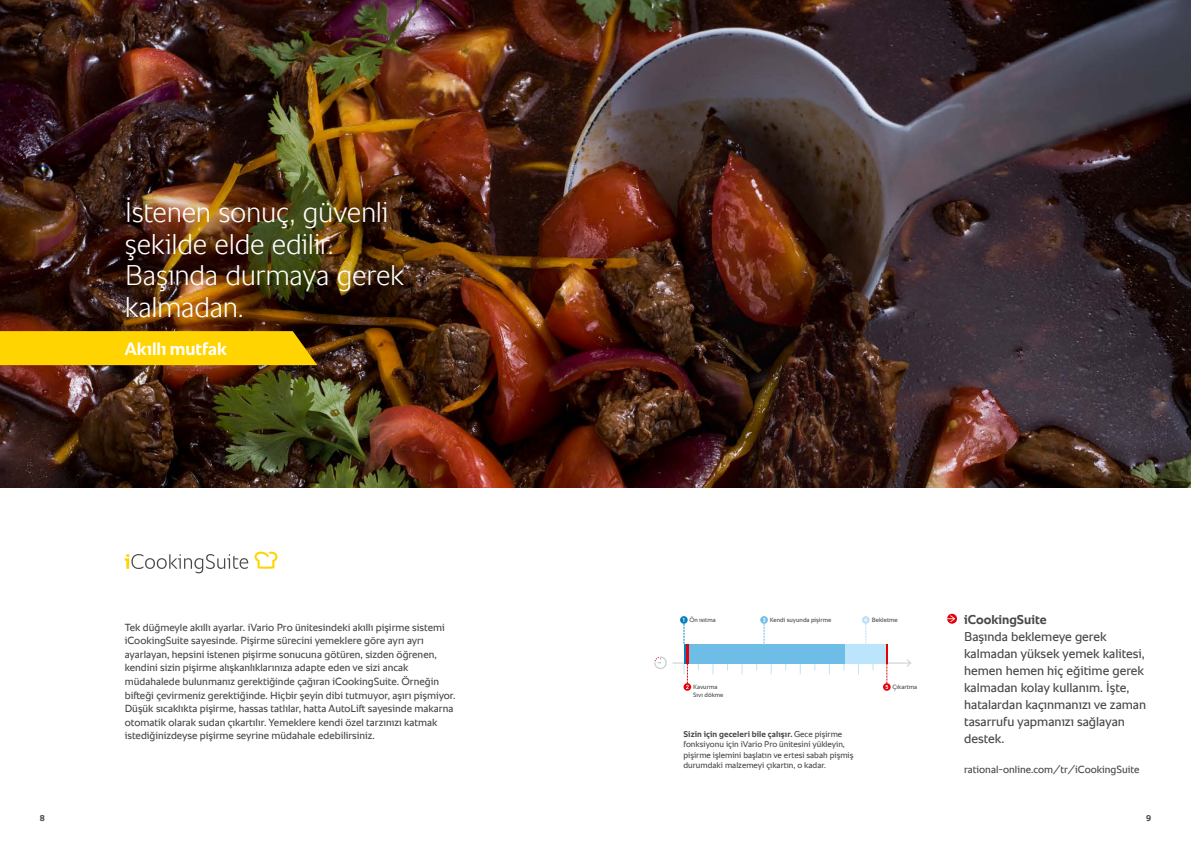
<style>
.page{position:relative;width:1191px;height:842px;background:#fff}
.page>*{position:absolute;margin:0;border:0;box-sizing:border-box;transform-origin:0 0}
.t1{font:300 29px/32px "RATIONAL Sans TT";letter-spacing:-.01em;color:#fff}
.t2{font:700 18.2px "RATIONAL Sans TT";color:#fff}
.t3{font:13px/17px "RATIONAL Sans TT";color:#484847}
.t4{font:700 13px "RATIONAL Sans TT";color:#484847}
.t5{font:10.5px/13.6px "RATIONAL Sans TT";color:#484847}
.t6{font:8.5px/10.2px "RATIONAL Sans TT";color:#484847}
.t7{font:700 8.5px "RATIONAL Sans TT";color:#484847}
.t8{font:6.3px/7.6px "RATIONAL Sans TT";color:#484847}
.s1{font-weight:700}
</style>
<div class="page">
<img style="left:0;top:0;width:1191px;height:488px">
<hr style="left:672px;top:663px;width:238px;height:1px;background:#c6ccd0">
<svg style="left:906px;top:659px;width:5px;height:8px"></svg>
<svg style="left:654px;top:656px;width:13px;height:13px"></svg>
<div style="left:844px;top:644px;width:43px;height:19px;background:#bce4fa"></div>
<div style="left:689px;top:644px;width:155px;height:19px;background:#6ebde6"></div>
<hr style="left:686px;top:644px;width:3px;height:19px;background:#e3000b">
<svg style="left:680px;top:616px;width:7px;height:28px"></svg>
<svg style="left:760px;top:616px;width:8px;height:28px"></svg>
<svg style="left:683px;top:663px;width:8px;height:28px"></svg>
<svg style="left:862px;top:616px;width:7px;height:28px"></svg>
<svg style="left:883px;top:644px;width:7px;height:47px"></svg>
<svg style="left:125px;top:554px;width:123px;height:19px"></svg>
<svg style="left:254px;top:552px;width:23px;height:17px"></svg>
<svg style="left:947px;top:614px;width:10px;height:10px"></svg>
<div style="left:0;top:331px;width:317px;height:34px;background:#ffd400"></div>
<h1 class="t1" style="left:125px;top:196px;width:281px">İstenen sonuç, güvenli şekilde elde edilir.<br>Başında durmaya gerek kalmadan.</h1>
<h2 class="t2" style="left:125px;top:336px;width:104px">Akıllı mutfak</h2>
<p class="t5" style="left:125px;top:620px;width:332px">Tek düğmeyle akıllı ayarlar. iVario Pro ünitesindeki akıllı pişirme sistemi iCookingSuite sayesinde. Pişirme sürecini yemeklere göre ayrı ayrı ayarlayan, hepsini istenen pişirme sonucuna götüren, sizden öğrenen, kendini sizin pişirme alışkanlıklarınıza adapte eden ve sizi ancak müdahalede bulunmanız gerektiğinde çağıran iCookingSuite. Örneğin bifteği çevirmeniz gerektiğinde. Hiçbir şeyin dibi tutmuyor, aşırı pişmiyor.<br>Düşük sıcaklıkta pişirme, hassas tatlılar, hatta AutoLift sayesinde makarna otomatik olarak sudan çıkartılır. Yemeklere kendi özel tarzınızı katmak istediğinizdeyse pişirme seyrine müdahale edebilirsiniz.</p>
<p class="t8" style="left:689px;top:616px;width:28px">Ön ısıtma</p>
<p class="t8" style="left:770px;top:616px;width:63px">Kendi suyunda pişirme</p>
<p class="t8" style="left:872px;top:616px;width:27px">Bekletme</p>
<p class="t8" style="left:693px;top:684px;width:32px">Kavurma<br>Sıvı dökme</p>
<p class="t6" style="left:683px;top:729px;width:172px"><span class="s1">Sizin için geceleri bile çalışır.</span> Gece pişirme fonksiyonu için iVario Pro ünitesini yükleyin, pişirme işlemini başlatın ve ertesi sabah pişmiş durumdaki malzemeyi çıkartın, o kadar.</p>
<p class="t8" style="left:892px;top:683px;width:26px">Çıkartma</p>
<p class="t4" style="left:964px;top:610px;width:84px">iCookingSuite</p>
<p class="t3" style="left:964px;top:628px;width:184px">Başında beklemeye gerek kalmadan yüksek yemek kalitesi, hemen hemen hiç eğitime gerek kalmadan kolay kullanım. İşte, hatalardan kaçınmanızı ve zaman tasarrufu yapmanızı sağlayan destek.</p>
<p class="t5" style="left:964px;top:763px;width:177px">rational-online.com/tr/iCookingSuite</p>
<p class="t7" style="left:40px;top:812px;width:7px">8</p>
<p class="t7" style="left:1146px;top:812px;width:7px">9</p>
</div>
